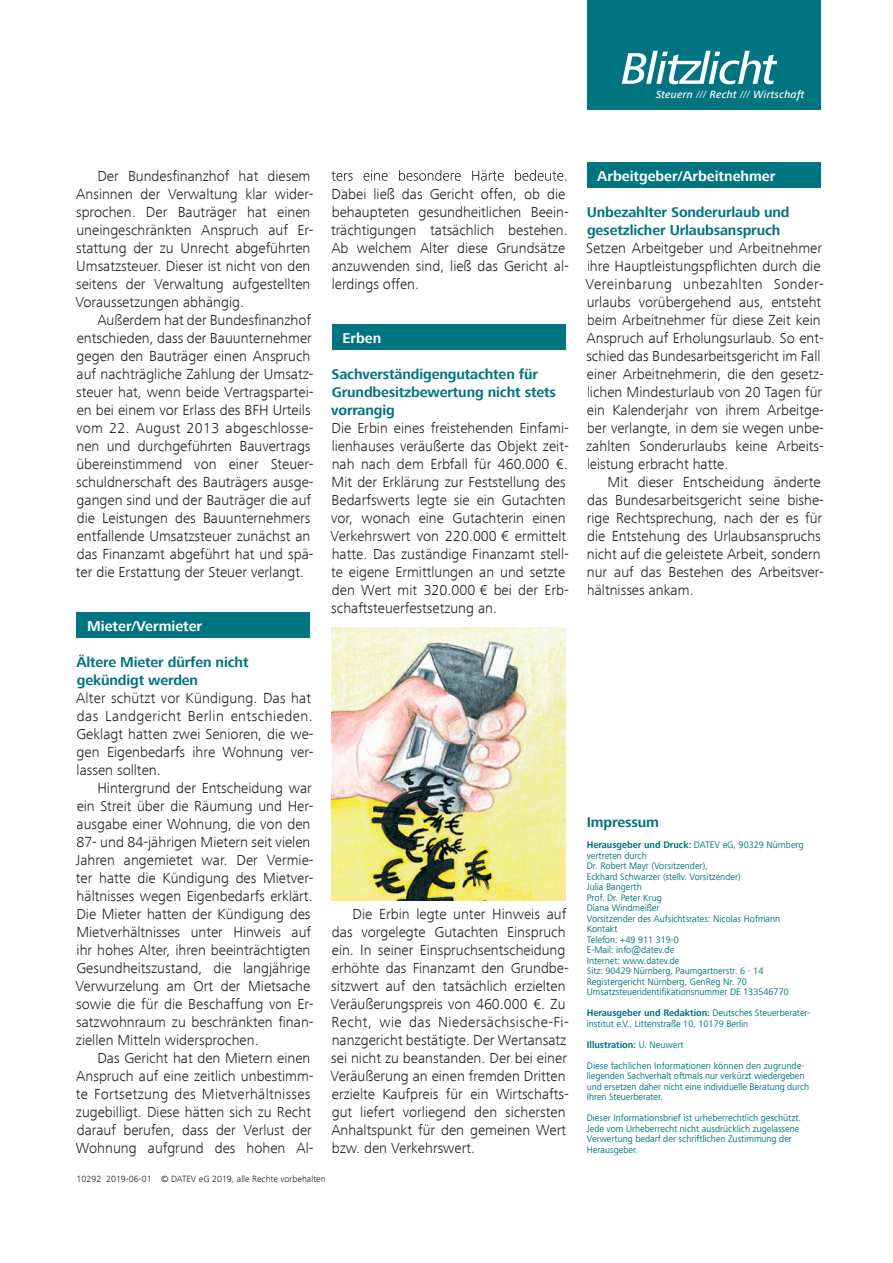
<style>
.page{position:relative;width:893px;height:1263px;background:#fff}
.page>*{position:absolute;margin:0;border:0;box-sizing:border-box;transform-origin:0 0}
.t1{font:300 15px/18px "Frutiger Next Com";color:#231f20}
.t2{font:700 14.7px/18px "Frutiger Next Com";letter-spacing:-.01em;color:#007480}
.t3{font:700 14.7px "Frutiger Next Com";color:#fff}
.t4{font:italic 500 10.8px "Frutiger Next Com";letter-spacing:.02em;color:#fff}
.t5{font:9.75px/10.5px "Frutiger Next Com";color:#007480;scale:.96 1}
.t6{font:300 9.3px "Frutiger Next Com";color:#231f20}
.s1{font-weight:400}
.s2{font-weight:700}
</style>
<div class="page">
<div style="left:587px;top:0;width:234px;height:110px;background:#007480"></div>
<svg style="left:622px;top:51px;width:155px;height:33px"></svg>
<div style="left:332px;top:325px;width:234px;height:25px;background:#007480"></div>
<svg style="left:331px;top:170px;width:236px;height:11px"></svg>
<div style="left:587px;top:163px;width:234px;height:25px;background:#007480"></div>
<div style="left:77px;top:613px;width:233px;height:25px;background:#007480"></div>
<img style="left:332px;top:628px;width:234px;height:272px">
<p class="t4" style="left:656px;top:88px;width:150px">Steuern <span class="s1">///</span> Recht <span class="s1">///</span> Wirtschaft</p>
<p class="t1" style="left:75px;top:167px;width:240px;text-indent:22px">Der Bundesfinanzhof hat diesem Ansinnen der Verwaltung klar wider&shy;sprochen. Der Bauträger hat einen uneingeschränkten Anspruch auf Er&shy;stattung der zu Unrecht abgeführten Umsatzsteuer. Dieser ist nicht von den seitens der Verwaltung aufgestellten Voraussetzungen abhängig.</p>
<p class="t1" style="left:76px;top:311px;width:239px;text-indent:21px">Außerdem hat der Bundesfinanzhof entschieden, dass der Bauunternehmer gegen den Bauträger einen Anspruch auf nachträgliche Zahlung der Umsatz&shy;steuer hat, wenn beide Vertragspartei&shy;en bei einem vor Erlass des BFH Urteils vom 22. August 2013 abgeschlosse&shy;nen und durchgeführten Bauvertrags übereinstimmend von einer Steuer&shy;schuldnerschaft des Bauträgers ausge&shy;gangen sind und der Bauträger die auf die Leistungen des Bauunternehmers entfallende Umsatzsteuer zunächst an das Finanzamt abgeführt hat und spä&shy;ter die Erstattung der Steuer verlangt.</p>
<p class="t3" style="left:87px;top:617px;width:116px">Mieter/Vermieter</p>
<p class="t2" style="left:76px;top:653px;width:174px">Ältere Mieter dürfen nicht gekündigt werden</p>
<p class="t1" style="left:76px;top:689px;width:239px">Alter schützt vor Kündigung. Das hat das Landgericht Berlin entschieden.<br>Geklagt hatten zwei Senioren, die we&shy;gen Eigenbedarfs ihre Wohnung ver&shy;lassen sollten.</p>
<p class="t1" style="left:75px;top:779px;width:240px;text-indent:22px">Hintergrund der Entscheidung war ein Streit über die Räumung und Her&shy;ausgabe einer Wohnung, die von den 87- und 84-jährigen Mietern seit vielen Jahren angemietet war. Der Vermie&shy;ter hatte die Kündigung des Mietver&shy;hältnisses wegen Eigenbedarfs erklärt.<br>Die Mieter hatten der Kündigung des Mietverhältnisses unter Hinweis auf ihr hohes Alter, ihren beeinträchtigten Gesundheitszustand, die langjährige Verwurzelung am Ort der Mietsache sowie die für die Beschaffung von Er&shy;satzwohnraum zu beschränkten finan&shy;ziellen Mitteln widersprochen.</p>
<p class="t1" style="left:76px;top:1049px;width:239px;text-indent:22px">Das Gericht hat den Mietern einen Anspruch auf eine zeitlich unbestimm&shy;te Fortsetzung des Mietverhältnisses zugebilligt. Diese hätten sich zu Recht darauf berufen, dass der Verlust der Wohnung aufgrund des hohen Al-</p>
<p class="t1" style="left:331px;top:185px;width:239px">Dabei ließ das Gericht offen, ob die behaupteten gesundheitlichen Beein&shy;trächtigungen tatsächlich bestehen.<br>Ab welchem Alter diese Grundsätze anzuwenden sind, ließ das Gericht al&shy;lerdings offen.</p>
<p class="t3" style="left:342px;top:329px;width:40px">Erben</p>
<p class="t2" style="left:331px;top:365px;width:226px">Sachverständigengutachten für<br>Grundbesitzbewertung nicht stets vorrangig</p>
<p class="t1" style="left:330px;top:419px;width:240px">Die Erbin eines freistehenden Einfami&shy;lienhauses veräußerte das Objekt zeit&shy;nah nach dem Erbfall für 460.000 €.<br>Mit der Erklärung zur Feststellung des Bedarfswerts legte sie ein Gutachten vor, wonach eine Gutachterin einen Verkehrswert von 220.000 € ermittelt hatte. Das zuständige Finanzamt stell&shy;te eigene Ermittlungen an und setzte den Wert mit 320.000 € bei der Erb&shy;schaftsteuerfestsetzung an.</p>
<p class="t1" style="left:330px;top:905px;width:240px;text-indent:22px">Die Erbin legte unter Hinweis auf das vorgelegte Gutachten Einspruch ein. In seiner Einspruchsentscheidung erhöhte das Finanzamt den Grundbe&shy;sitzwert auf den tatsächlich erzielten Veräußerungspreis von 460.000 €. Zu Recht, wie das Niedersächsische-Fi&shy;nanzgericht bestätigte. Der Wertansatz sei nicht zu beanstanden. Der bei einer Veräußerung an einen fremden Dritten erzielte Kaufpreis für ein Wirtschafts&shy;gut liefert vorliegend den sichersten Anhaltspunkt für den gemeinen Wert bzw. den Verkehrswert.</p>
<p class="t6" style="left:77px;top:1174px;width:251px">10292 2019-06-01 © DATEV eG 2019, alle Rechte vorbehalten</p>
<p class="t3" style="left:597px;top:167px;width:180px">Arbeitgeber/Arbeitnehmer</p>
<p class="t2" style="left:587px;top:203px;width:204px">Unbezahlter Sonderurlaub und gesetzlicher Urlaubsanspruch</p>
<p class="t1" style="left:586px;top:239px;width:240px">Setzen Arbeitgeber und Arbeitnehmer ihre Hauptleistungspflichten durch die Vereinbarung unbezahlten Sonder&shy;urlaubs vorübergehend aus, entsteht beim Arbeitnehmer für diese Zeit kein Anspruch auf Erholungsurlaub. So ent&shy;schied das Bundesarbeitsgericht im Fall einer Arbeitnehmerin, die den gesetz&shy;lichen Mindesturlaub von 20 Tagen für ein Kalenderjahr von ihrem Arbeitge&shy;ber verlangte, in dem sie wegen unbe&shy;zahlten Sonderurlaubs keine Arbeits&shy;leistung erbracht hatte.</p>
<p class="t1" style="left:587px;top:473px;width:239px;text-indent:21px">Mit dieser Entscheidung änderte das Bundesarbeitsgericht seine bishe&shy;rige Rechtsprechung, nach der es für die Entstehung des Urlaubsanspruchs nicht auf die geleistete Arbeit, sondern nur auf das Bestehen des Arbeitsver&shy;hältnisses ankam.</p>
<p class="t2" style="left:587px;top:813px;width:74px">Impressum</p>
<p class="t5" style="left:587px;top:839px;width:227px"><span class="s2">Herausgeber und Druck:</span> DATEV eG, 90329 Nürnberg vertreten durch<br>Dr. Robert Mayr (Vorsitzender),<br>Eckhard Schwarzer (stellv. Vorsitzender)<br>Julia Bangerth<br>Prof. Dr. Peter Krug<br>Diana Windmeißer<br>Vorsitzender des Aufsichtsrates: Nicolas Hofmann<br>Kontakt<br>Telefon: +49 911 319-0<br>E-Mail: info@datev.de<br>Internet: www.datev.de<br>Sitz: 90429 Nürnberg, Paumgartnerstr. 6 - 14<br>Registergericht Nürnberg, GenReg Nr. 70<br>Umsatzsteueridentifikationsnummer DE 133546770</p>
<p class="t5" style="left:587px;top:1007px;width:235px"><span class="s2">Herausgeber und Redaktion:</span> Deutsches Steuerberater&shy;institut e.V., Littenstraße 10, 10179 Berlin</p>
<p class="t5" style="left:587px;top:1034px;width:228px;line-height:21px"><span class="s2">Illustration:</span> U. Neuwert<br>Diese fachlichen Informationen können den zugrunde-</p>
<p class="t5" style="left:587px;top:1070px;width:233px">liegenden Sachverhalt oftmals nur verkürzt wiedergeben und ersetzen daher nicht eine individuelle Beratung durch<br>Ihren Steuerberater.</p>
<p class="t5" style="left:587px;top:1112px;width:225px">Dieser Informationsbrief ist urheberrechtlich geschützt.<br>Jede vom Urheberrecht nicht ausdrücklich zugelassene Verwertung bedarf der schriftlichen Zustimmung der Herausgeber.</p>
</div>
